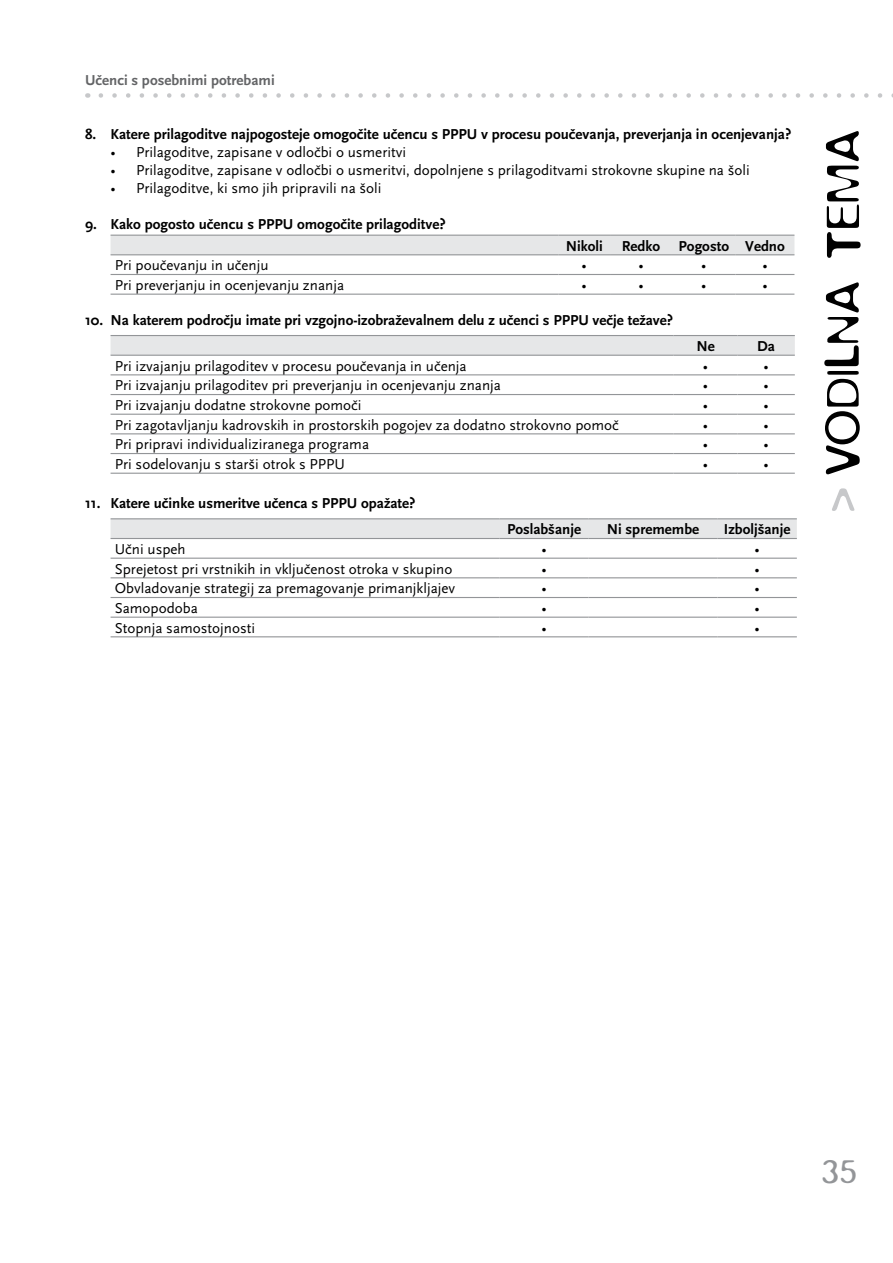
<style>
.page{position:relative;width:893px;height:1263px;background:#fff}
.page>*{position:absolute;margin:0;border:0;box-sizing:border-box;transform-origin:0 0}
.t1{font:300 52.5px "Blur";color:#000}
.t2{font:300 37.5px "Blur";color:#939598}
.t3{font:15px "AE Scala Sans";color:#000}
.t4{font:700 15px "AE Scala Sans";color:#000}
.t5{font:700 15px "AE Scala Sans";color:#636466}
</style>
<div class="page">
<svg style="left:832px;top:488px;width:22px;height:23px"></svg>
<svg style="left:101px;top:93px;width:792px;height:5px"></svg>
<div style="left:111px;top:236px;width:683px;height:18px;background:#e6e7e8"></div>
<hr style="left:111px;top:254px;width:447px;height:1px;background:#939598">
<hr style="left:558px;top:254px;width:52px;height:1px;background:#939598">
<hr style="left:610px;top:254px;width:62px;height:1px;background:#939598">
<hr style="left:672px;top:254px;width:64px;height:1px;background:#939598">
<hr style="left:736px;top:254px;width:58px;height:1px;background:#939598">
<hr style="left:111px;top:274px;width:447px;height:1px;background:#939598">
<hr style="left:558px;top:274px;width:52px;height:1px;background:#939598">
<hr style="left:610px;top:274px;width:62px;height:1px;background:#939598">
<hr style="left:672px;top:274px;width:64px;height:1px;background:#939598">
<hr style="left:736px;top:274px;width:58px;height:1px;background:#939598">
<hr style="left:111px;top:294px;width:447px;height:1px;background:#939598">
<hr style="left:558px;top:294px;width:52px;height:1px;background:#939598">
<hr style="left:610px;top:294px;width:62px;height:1px;background:#939598">
<hr style="left:672px;top:294px;width:64px;height:1px;background:#939598">
<hr style="left:736px;top:294px;width:58px;height:1px;background:#939598">
<hr style="left:111px;top:235px;width:447px;height:1px;background:#939598">
<hr style="left:558px;top:235px;width:52px;height:1px;background:#939598">
<hr style="left:610px;top:235px;width:62px;height:1px;background:#939598">
<hr style="left:672px;top:235px;width:64px;height:1px;background:#939598">
<hr style="left:736px;top:235px;width:58px;height:1px;background:#939598">
<svg style="left:111px;top:336px;width:684px;height:19px;background:#e3e4e6"></svg>
<hr style="left:111px;top:355px;width:563px;height:1px;background:#939598">
<hr style="left:674px;top:355px;width:63px;height:1px;background:#939598">
<hr style="left:737px;top:355px;width:58px;height:1px;background:#939598">
<hr style="left:111px;top:374px;width:563px;height:1px;background:#939598">
<hr style="left:674px;top:374px;width:63px;height:1px;background:#939598">
<hr style="left:737px;top:374px;width:58px;height:1px;background:#939598">
<hr style="left:111px;top:394px;width:563px;height:1px;background:#939598">
<hr style="left:674px;top:394px;width:63px;height:1px;background:#939598">
<hr style="left:737px;top:394px;width:58px;height:1px;background:#939598">
<hr style="left:111px;top:414px;width:563px;height:1px;background:#939598">
<hr style="left:674px;top:414px;width:63px;height:1px;background:#939598">
<hr style="left:737px;top:414px;width:58px;height:1px;background:#939598">
<hr style="left:111px;top:433px;width:563px;height:1px;background:#939598">
<hr style="left:674px;top:433px;width:63px;height:1px;background:#939598">
<hr style="left:737px;top:433px;width:58px;height:1px;background:#939598">
<hr style="left:111px;top:453px;width:563px;height:1px;background:#939598">
<hr style="left:674px;top:453px;width:63px;height:1px;background:#939598">
<hr style="left:737px;top:453px;width:58px;height:1px;background:#939598">
<hr style="left:111px;top:473px;width:563px;height:1px;background:#939598">
<hr style="left:674px;top:473px;width:63px;height:1px;background:#939598">
<hr style="left:737px;top:473px;width:58px;height:1px;background:#939598">
<hr style="left:111px;top:335px;width:563px;height:1px;background:#939598">
<hr style="left:674px;top:335px;width:63px;height:1px;background:#939598">
<hr style="left:737px;top:335px;width:58px;height:1px;background:#939598">
<div style="left:111px;top:519px;width:686px;height:19px;background:#e6e7e8"></div>
<hr style="left:111px;top:538px;width:389px;height:1px;background:#939598">
<hr style="left:500px;top:538px;width:88px;height:1px;background:#939598">
<hr style="left:588px;top:538px;width:130px;height:1px;background:#939598">
<hr style="left:718px;top:538px;width:79px;height:1px;background:#939598">
<hr style="left:111px;top:558px;width:389px;height:1px;background:#939598">
<hr style="left:500px;top:558px;width:88px;height:1px;background:#939598">
<hr style="left:588px;top:558px;width:130px;height:1px;background:#939598">
<hr style="left:718px;top:558px;width:79px;height:1px;background:#939598">
<hr style="left:111px;top:577px;width:389px;height:1px;background:#939598">
<hr style="left:500px;top:577px;width:88px;height:1px;background:#939598">
<hr style="left:588px;top:577px;width:130px;height:1px;background:#939598">
<hr style="left:718px;top:577px;width:79px;height:1px;background:#939598">
<hr style="left:111px;top:597px;width:389px;height:1px;background:#939598">
<hr style="left:500px;top:597px;width:88px;height:1px;background:#939598">
<hr style="left:588px;top:597px;width:130px;height:1px;background:#939598">
<hr style="left:718px;top:597px;width:79px;height:1px;background:#939598">
<hr style="left:111px;top:617px;width:389px;height:1px;background:#939598">
<hr style="left:500px;top:617px;width:88px;height:1px;background:#939598">
<hr style="left:588px;top:617px;width:130px;height:1px;background:#939598">
<hr style="left:718px;top:617px;width:79px;height:1px;background:#939598">
<hr style="left:111px;top:636px;width:389px;height:1px;background:#939598">
<hr style="left:500px;top:636px;width:88px;height:1px;background:#939598">
<hr style="left:588px;top:636px;width:130px;height:1px;background:#939598">
<hr style="left:718px;top:636px;width:79px;height:1px;background:#939598">
<hr style="left:111px;top:518px;width:389px;height:1px;background:#939598">
<hr style="left:500px;top:518px;width:88px;height:1px;background:#939598">
<hr style="left:588px;top:518px;width:130px;height:1px;background:#939598">
<hr style="left:718px;top:518px;width:79px;height:1px;background:#939598">
<p class="t5" style="left:85px;top:72px;width:191px">Učenci s posebnimi potrebami</p>
<p class="t4" style="left:85px;top:126px;width:708px">8. Katere prilagoditve najpogosteje omogočite učencu s PPPU v procesu poučevanja, preverjanja in ocenjevanja?</p>
<p class="t3" style="left:111px;top:144px;width:297px">• Prilagoditve, zapisane v odločbi o usmeritvi</p>
<p class="t3" style="left:111px;top:162px;width:641px">• Prilagoditve, zapisane v odločbi o usmeritvi, dopolnjene s prilagoditvami strokovne skupine na šoli</p>
<p class="t3" style="left:111px;top:180px;width:272px">• Prilagoditve, ki smo jih pripravili na šoli</p>
<p class="t4" style="left:85px;top:216px;width:362px">9. Kako pogosto učencu s PPPU omogočite prilagoditve?</p>
<p class="t4" style="left:566px;top:238px;width:39px">Nikoli</p>
<p class="t4" style="left:622px;top:238px;width:165px">Redko Pogosto Vedno</p>
<p class="t3" style="left:115px;top:257px;width:155px">Pri poučevanju in učenju</p>
<p class="t3" style="left:582px;top:257px;width:7px">•</p>
<p class="t3" style="left:638px;top:257px;width:7px">•</p>
<p class="t3" style="left:701px;top:257px;width:7px">•</p>
<p class="t3" style="left:762px;top:257px;width:7px">•</p>
<p class="t3" style="left:115px;top:277px;width:231px">Pri preverjanju in ocenjevanju znanja</p>
<p class="t3" style="left:582px;top:277px;width:7px">•</p>
<p class="t3" style="left:638px;top:277px;width:7px">•</p>
<p class="t3" style="left:701px;top:277px;width:7px">•</p>
<p class="t3" style="left:762px;top:277px;width:7px">•</p>
<p class="t4" style="left:85px;top:312px;width:590px">10. Na katerem področju imate pri vzgojno-izobraževalnem delu z učenci s PPPU večje težave?</p>
<p class="t4" style="left:696px;top:338px;width:20px">Ne</p>
<p class="t4" style="left:757px;top:338px;width:19px">Da</p>
<p class="t3" style="left:115px;top:358px;width:353px">Pri izvajanju prilagoditev v procesu poučevanja in učenja</p>
<p class="t3" style="left:703px;top:358px;width:7px">•</p>
<p class="t3" style="left:763px;top:358px;width:7px">•</p>
<p class="t3" style="left:115px;top:377px;width:388px">Pri izvajanju prilagoditev pri preverjanju in ocenjevanju znanja</p>
<p class="t3" style="left:703px;top:377px;width:7px">•</p>
<p class="t3" style="left:763px;top:377px;width:7px">•</p>
<p class="t3" style="left:115px;top:397px;width:248px">Pri izvajanju dodatne strokovne pomoči</p>
<p class="t3" style="left:703px;top:397px;width:7px">•</p>
<p class="t3" style="left:763px;top:397px;width:7px">•</p>
<p class="t3" style="left:115px;top:417px;width:505px">Pri zagotavljanju kadrovskih in prostorskih pogojev za dodatno strokovno pomoč</p>
<p class="t3" style="left:703px;top:417px;width:7px">•</p>
<p class="t3" style="left:763px;top:417px;width:7px">•</p>
<p class="t3" style="left:115px;top:436px;width:256px">Pri pripravi individualiziranega programa</p>
<p class="t3" style="left:703px;top:436px;width:7px">•</p>
<p class="t3" style="left:763px;top:436px;width:7px">•</p>
<p class="t3" style="left:115px;top:456px;width:232px">Pri sodelovanju s starši otrok s PPPU</p>
<p class="t3" style="left:703px;top:456px;width:7px">•</p>
<p class="t3" style="left:763px;top:456px;width:7px">•</p>
<p class="t4" style="left:85px;top:495px;width:332px">11. Katere učinke usmeritve učenca s PPPU opažate?</p>
<p class="t4" style="left:507px;top:521px;width:75px">Poslabšanje</p>
<p class="t4" style="left:607px;top:521px;width:94px">Ni spremembe</p>
<p class="t4" style="left:724px;top:521px;width:68px">Izboljšanje</p>
<p class="t3" style="left:115px;top:541px;width:72px">Učni uspeh</p>
<p class="t3" style="left:541px;top:541px;width:7px">•</p>
<p class="t3" style="left:755px;top:541px;width:7px">•</p>
<p class="t3" style="left:115px;top:560px;width:339px">Sprejetost pri vrstnikih in vključenost otroka v skupino</p>
<p class="t3" style="left:541px;top:560px;width:7px">•</p>
<p class="t3" style="left:755px;top:560px;width:7px">•</p>
<p class="t3" style="left:115px;top:580px;width:342px">Obvladovanje strategij za premagovanje primanjkljajev</p>
<p class="t3" style="left:541px;top:580px;width:7px">•</p>
<p class="t3" style="left:755px;top:580px;width:7px">•</p>
<p class="t3" style="left:115px;top:600px;width:85px">Samopodoba</p>
<p class="t3" style="left:541px;top:600px;width:7px">•</p>
<p class="t3" style="left:755px;top:600px;width:7px">•</p>
<p class="t3" style="left:115px;top:619px;width:142px">Stopnja samostojnosti</p>
<p class="t3" style="left:541px;top:619px;width:7px">•</p>
<p class="t3" style="left:755px;top:619px;width:7px">•</p>
<h1 class="t1" style="left:813px;top:475px;width:347px;rotate:-90deg">VODILNA TEMA</h1>
<h2 class="t2" style="left:821px;top:1151px;width:37px">35</h2>
</div>
